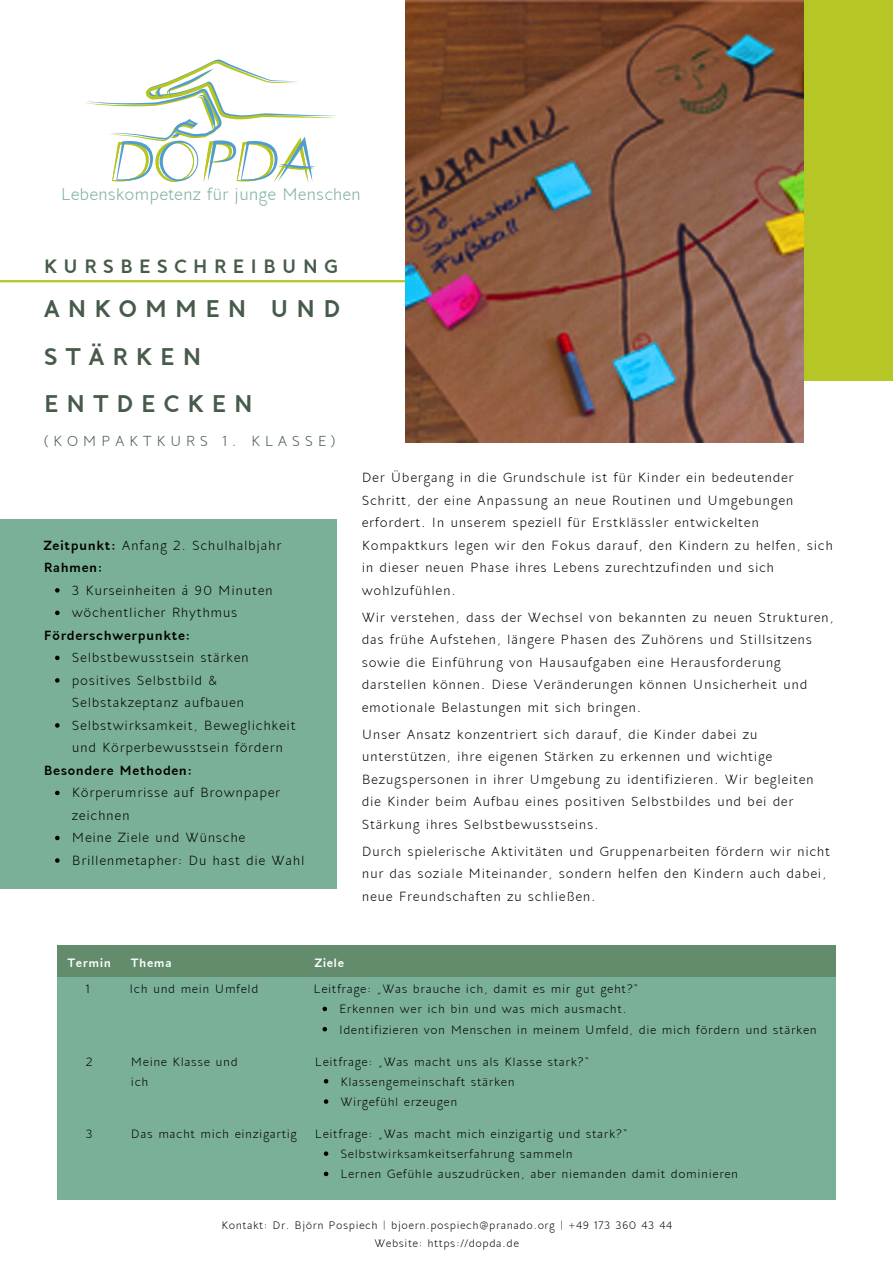
<style>
.page{position:relative;width:893px;height:1264px;background:#fff}
.page>*{position:absolute;margin:0;border:0;box-sizing:border-box;transform-origin:0 0}
.t1{font:700 30px/47.2px "Andis";letter-spacing:.25em;color:#465b4a}
.t2{font:700 24px "Andis";letter-spacing:.25em;color:#465b4a}
.t3{font:21px "Andis";color:#7bb098}
.t4{font:18px "Andis";letter-spacing:.25em;color:#465b4a}
.t5{font:16.5px/22.5px "Andis";letter-spacing:.04em;color:#000}
.t6{font:700 16.5px "Andis";letter-spacing:.04em;color:#000}
.t7{font:15px/20.2px "Andis";letter-spacing:.04em;color:#000}
.t8{font:700 15px "Andis";letter-spacing:.04em;color:#fff}
.t9{font:13.5px "Andis";letter-spacing:.04em;color:#000}
.s1{font-weight:700}
</style>
<div class="page">
<div style="left:561px;top:0;width:331px;height:380px;background:#b5c625"></div>
<hr style="left:0;top:280px;width:405px;height:2px;background:#b5c625">
<img style="left:405px;top:0;width:398px;height:442px">
<div style="left:0;top:519px;width:336px;height:369px;background:#7bb098"></div>
<div style="left:57px;top:945px;width:778px;height:39px;background:#628c6b"></div>
<div style="left:57px;top:977px;width:778px;height:222px;background:#7bb098"></div>
<svg style="left:322px;top:1006px;width:5px;height:5px"></svg>
<svg style="left:322px;top:1027px;width:5px;height:4px"></svg>
<svg style="left:324px;top:1079px;width:4px;height:4px"></svg>
<svg style="left:324px;top:1099px;width:4px;height:4px"></svg>
<svg style="left:324px;top:1151px;width:4px;height:4px"></svg>
<svg style="left:324px;top:1171px;width:4px;height:5px"></svg>
<svg style="left:55px;top:588px;width:5px;height:4px"></svg>
<svg style="left:55px;top:610px;width:5px;height:5px"></svg>
<svg style="left:55px;top:655px;width:5px;height:5px"></svg>
<svg style="left:55px;top:678px;width:5px;height:4px"></svg>
<svg style="left:55px;top:723px;width:5px;height:4px"></svg>
<svg style="left:55px;top:790px;width:5px;height:5px"></svg>
<svg style="left:55px;top:835px;width:5px;height:5px"></svg>
<svg style="left:55px;top:858px;width:5px;height:4px"></svg>
<svg style="left:85px;top:60px;width:252px;height:122px"></svg>
<h5 class="t3" style="left:61px;top:181px;width:301px">Lebenskompetenz für junge Menschen</h5>
<p class="t2" style="left:44px;top:251px;width:295px">KURSBESCHREIBUNG</p>
<h4 class="t1" style="left:44px;top:284px;width:298px">ANKOMMEN UND<br>STÄRKEN<br>ENTDECKEN</h4>
<h4 class="t4" style="left:44px;top:429px;width:293px">(KOMPAKTKURS 1. KLASSE)</h4>
<h5 class="t5" style="left:44px;top:533px;width:239px"><span class="s1">Zeitpunkt:</span> Anfang 2. Schulhalbjahr<br><span class="s1">Rahmen:</span></h5>
<h5 class="t5" style="left:72px;top:578px;width:202px">3 Kurseinheiten á 90 Minuten</h5>
<h5 class="t5" style="left:72px;top:601px;width:167px">wöchentlicher Rhythmus</h5>
<h5 class="t6" style="left:44px;top:625px;width:148px">Förderschwerpunkte:</h5>
<h5 class="t5" style="left:72px;top:646px;width:178px">Selbstbewusstsein stärken</h5>
<h5 class="t5" style="left:72px;top:668px;width:174px">positives Selbstbild &amp;<br>Selbstakzeptanz aufbauen</h5>
<h5 class="t5" style="left:72px;top:713px;width:225px">Selbstwirksamkeit, Beweglichkeit und Körperbewusstsein fördern</h5>
<h5 class="t6" style="left:44px;top:760px;width:150px">Besondere Methoden:</h5>
<h5 class="t5" style="left:72px;top:781px;width:210px">Körperumrisse auf Brownpaper zeichnen</h5>
<h5 class="t5" style="left:72px;top:826px;width:175px">Meine Ziele und Wünsche</h5>
<h5 class="t5" style="left:72px;top:848px;width:234px">Brillenmetapher: Du hast die Wahl</h5>
<h5 class="t5" style="left:362px;top:466px;width:472px">Der Übergang in die Grundschule ist für Kinder ein bedeutender Schritt, der eine Anpassung an neue Routinen und Umgebungen erfordert. In unserem speziell für Erstklässler entwickelten Kompaktkurs legen wir den Fokus darauf, den Kindern zu helfen, sich in dieser neuen Phase ihres Lebens zurechtzufinden und sich wohlzufühlen.</h5>
<h5 class="t5" style="left:362px;top:605px;width:473px">Wir verstehen, dass der Wechsel von bekannten zu neuen Strukturen, das frühe Aufstehen, längere Phasen des Zuhörens und Stillsitzens sowie die Einführung von Hausaufgaben eine Herausforderung darstellen können. Diese Veränderungen können Unsicherheit und emotionale Belastungen mit sich bringen.</h5>
<h4 class="t5" style="left:362px;top:722px;width:453px">Unser Ansatz konzentriert sich darauf, die Kinder dabei zu unterstützen, ihre eigenen Stärken zu erkennen und wichtige Bezugspersonen in ihrer Umgebung zu identifizieren. Wir begleiten die Kinder beim Aufbau eines positiven Selbstbildes und bei der Stärkung ihres Selbstbewusstseins.</h4>
<h4 class="t5" style="left:362px;top:839px;width:470px">Durch spielerische Aktivitäten und Gruppenarbeiten fördern wir nicht nur das soziale Miteinander, sondern helfen den Kindern auch dabei, neue Freundschaften zu schließen.</h4>
<p class="t8" style="left:67px;top:952px;width:45px">Termin</p>
<h3 class="t8" style="left:131px;top:952px;width:42px">Thema</h3>
<h2 class="t8" style="left:315px;top:952px;width:31px">Ziele</h2>
<h1 class="t7" style="left:86px;top:978px;width:6px">1</h1>
<p class="t7" style="left:130px;top:978px;width:130px">Ich und mein Umfeld</p>
<h5 class="t7" style="left:313px;top:978px;width:326px">Leitfrage: „Was brauche ich, damit es mir gut geht?“</h5>
<h5 class="t7" style="left:339px;top:998px;width:289px">Erkennen wer ich bin und was mich ausmacht.</h5>
<h5 class="t7" style="left:339px;top:1018px;width:479px">Identifizieren von Menschen in meinem Umfeld, die mich fördern und stärken</h5>
<h4 class="t7" style="left:86px;top:1050px;width:8px">2</h4>
<h5 class="t7" style="left:131px;top:1050px;width:108px">Meine Klasse und ich</h5>
<h5 class="t7" style="left:315px;top:1050px;width:276px">Leitfrage: „Was macht uns als Klasse stark?“</h5>
<h5 class="t7" style="left:340px;top:1070px;width:176px">Klassengemeinschaft stärken</h5>
<h4 class="t7" style="left:340px;top:1091px;width:118px">Wirgefühl erzeugen</h4>
<h5 class="t7" style="left:86px;top:1123px;width:8px">3</h5>
<h5 class="t7" style="left:131px;top:1123px;width:167px">Das macht mich einzigartig</h5>
<h5 class="t7" style="left:315px;top:1123px;width:314px">Leitfrage: „Was macht mich einzigartig und stark?“</h5>
<h5 class="t7" style="left:340px;top:1143px;width:234px">Selbstwirksamkeitserfahrung sammeln</h5>
<h5 class="t7" style="left:340px;top:1163px;width:399px">Lernen Gefühle auszudrücken, aber niemanden damit dominieren</h5>
<p class="t9" style="left:221px;top:1217px;width:452px">Kontakt: Dr. Björn Pospiech | bjoern.pospiech@pranado.org | +49 173 360 43 44</p>
<p class="t9" style="left:374px;top:1235px;width:146px">Website: https://dopda.de</p>
</div>
